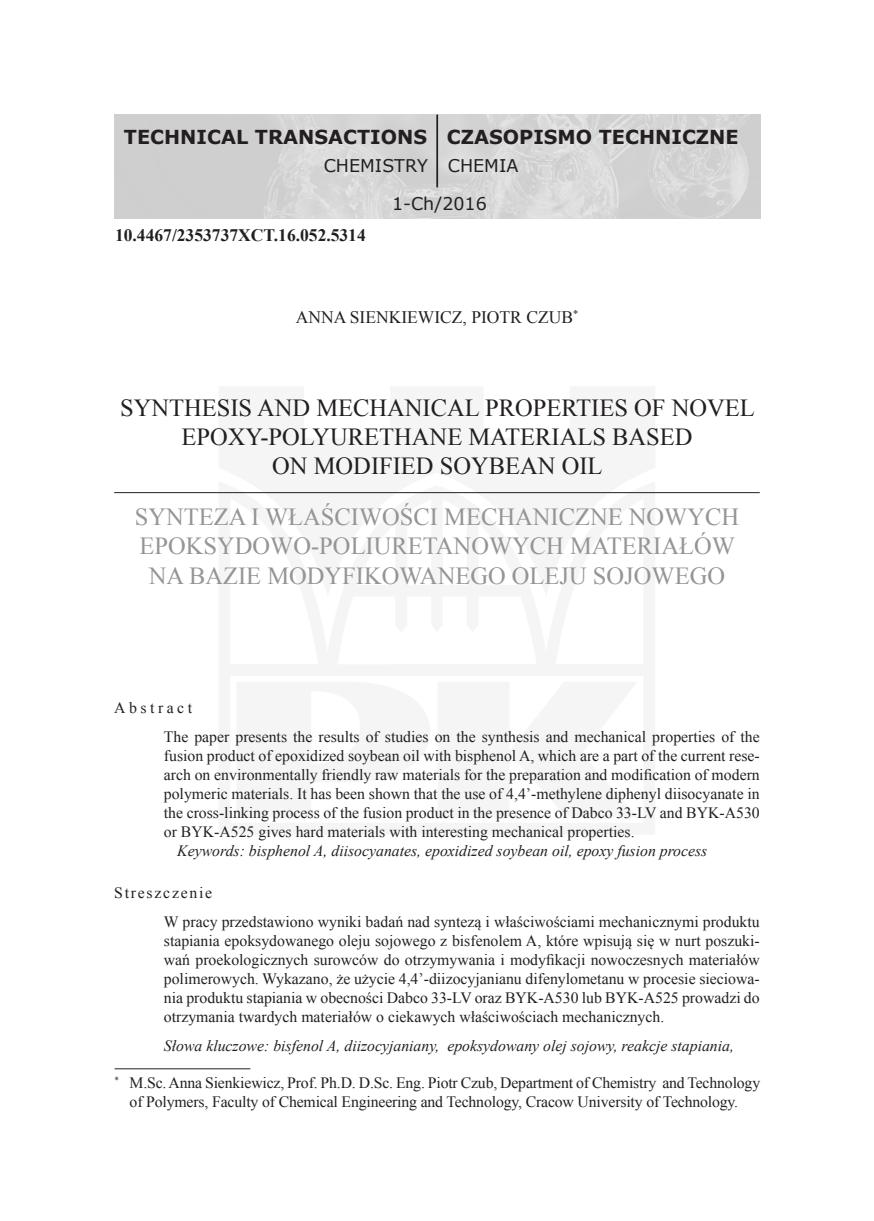
<style>
.page{position:relative;width:874px;height:1221px;background:#fff}
.page>*{position:absolute;margin:0;border:0;box-sizing:border-box;transform-origin:0 0}
.tytul_artukulu_angie{font:24.5px/29.4px "Times New Roman";color:#939598;text-align:center}
.tytul_artykulu{font:24.5px/29.4px "Times New Roman";color:#231f20;text-align:center}
.t1{font:700 19.25px "Verdana";color:#231f20}
.tekst_cz{font:700 17.5px "Times New Roman";color:#231f20}
.autor{font:17.5px "Times New Roman";color:#231f20}
.t2{font:17.5px "Verdana";color:#231f20}
.streszczenie_tekst{font:15.75px/18.9px "Times New Roman";color:#231f20;text-align:justify}
.przypis_cz{font:15.75px/18.9px "Times New Roman";letter-spacing:-.01em;color:#231f20;text-align:center}
.slowa_kluczowe{font:italic 15.75px "Times New Roman";color:#231f20}
.streszczenie{font:15.75px "Times New Roman";letter-spacing:.11em;color:#231f20}
.streszczenie-2{font:15.75px "Times New Roman";letter-spacing:.22em;color:#231f20}
</style>
<div class="page">
<hr style="left:115px;top:1068px;width:135px;height:1px;background:#231f20">
<hr style="left:114px;top:492px;width:645px;height:1px;background:#231f20">
<img style="left:114px;top:115px;width:645px;height:104px">
<hr style="left:436px;top:115px;width:2px;height:72px;background:#231f20">
<p class="t1" style="left:124px;top:123px;width:304px">TECHNICAL TRANSACTIONS</p>
<p class="t2" style="left:323px;top:154px;width:106px">CHEMISTRY</p>
<p class="t2" style="left:392px;top:191px;width:96px">1-Ch/2016</p>
<p class="t1" style="left:446px;top:123px;width:293px">CZASOPISMO TECHNICZNE</p>
<p class="t2" style="left:447px;top:154px;width:72px">CHEMIA</p>
<p class="tekst_cz" style="left:115px;top:223px;width:252px">10.4467/2353737XCT.16.052.5314</p>
<p class="autor" style="left:295px;top:305px;width:284px">ANNA SIENKIEWICZ, PIOTR CZUB<sup>*</sup></p>
<p class="tytul_artykulu" style="left:120px;top:392px;width:635px">SYNTHESIS AND MECHANICAL PROPERTIES OF NOVEL<br>EPOXY-POLYURETHANE MATERIALS BASED<br>ON MODIFIED SOYBEAN OIL</p>
<p class="tytul_artukulu_angie" style="left:135px;top:501px;width:605px">SYNTEZA I WŁAŚCIWOŚCI MECHANICZNE NOWYCH<br>EPOKSYDOWO-POLIURETANOWYCH MATERIAŁÓW<br>NA BAZIE MODYFIKOWANEGO OLEJU SOJOWEGO</p>
<p class="streszczenie-2" style="left:114px;top:697px;width:79px">Abstract</p>
<p class="streszczenie_tekst" style="left:164px;top:727px;width:597px">The paper presents the results of studies on the synthesis and mechanical properties of the fusion product of epoxidized soybean oil with bisphenol A, which are a part of the current rese&shy;arch on environmentally friendly raw materials for the preparation and modification of modern polymeric materials. It has been shown that the use of 4,4’-methylene diphenyl diisocyanate in the cross-linking process of the fusion product in the presence of Dabco 33-LV and BYK-A530 or BYK-A525 gives hard materials with interesting mechanical properties.</p>
<p class="slowa_kluczowe" style="left:177px;top:839px;width:531px">Keywords: bisphenol A, diisocyanates, epoxidized soybean oil, epoxy fusion process</p>
<p class="streszczenie" style="left:114px;top:881px;width:99px">Streszczenie</p>
<p class="streszczenie_tekst" style="left:164px;top:911px;width:597px">W pracy przedstawiono wyniki badań nad syntezą i właściwościami mechanicznymi produktu stapiania epoksydowanego oleju sojowego z bisfenolem A, które wpisują się w nurt poszuki&shy;wań proekologicznych surowców do otrzymywania i modyfikacji nowoczesnych materiałów polimerowych. Wykazano, że użycie 4,4’-diizocyjanianu difenylometanu w procesie sieciowa&shy;nia produktu stapiania w obecności Dabco 33-LV oraz BYK-A530 lub BYK-A525 prowadzi do otrzymania twardych materiałów o ciekawych właściwościach mechanicznych.</p>
<p class="slowa_kluczowe" style="left:164px;top:1034px;width:571px">Słowa kluczowe: bisfenol A, diizocyjaniany, epoksydowany olej sojowy, reakcje stapiania,</p>
<p class="przypis_cz" style="left:115px;top:1073px;width:646px"><sup>*</sup> M.Sc. Anna Sienkiewicz, Prof. Ph.D. D.Sc. Eng. Piotr Czub, Department of Chemistry and Technology of Polymers, Faculty of Chemical Engineering and Technology, Cracow University of Technology.</p>
</div>
